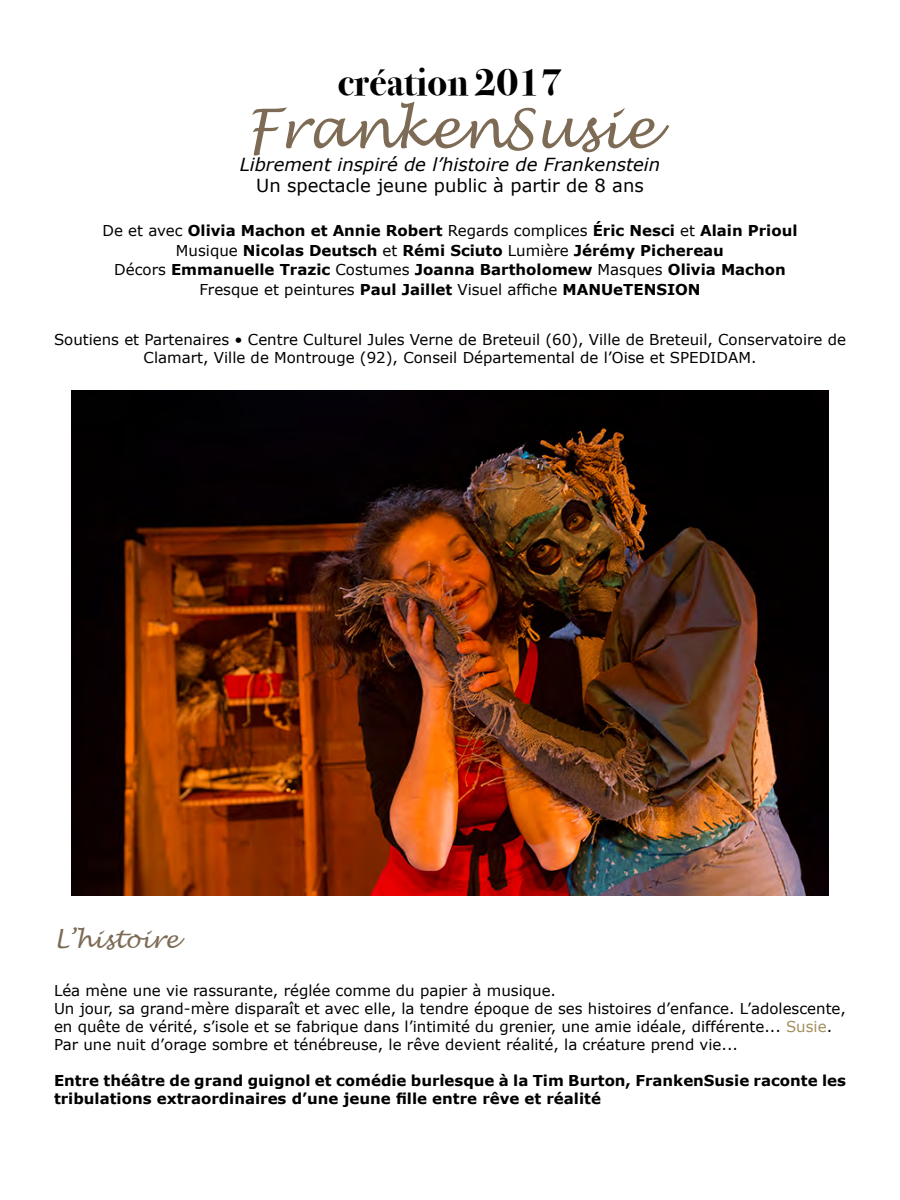
<style>
.page{position:relative;width:900px;height:1200px;background:#fff}
.page>*{position:absolute;margin:0;border:0;box-sizing:border-box;transform-origin:0 0}
.t1{font:italic 54px "Lucida Handwriting";color:#7d6b55}
.t2{font:700 39px "Bodoni Svty Two ITCTT";color:#000}
.t3{font:italic 24px "Lucida Handwriting";color:#7d6b55}
.t4{font:italic 18px "Verdana";color:#000}
.t5{font:18px "Verdana";color:#000}
.t6{font:15px/18px "Verdana";color:#000}
.t7{font:700 15px/19.5px "Verdana";color:#000}
.s1{font-weight:400}
.s2{color:#a4905d}
</style>
<div class="page">
<img style="left:71px;top:390px;width:758px;height:505px">
<h2 class="t2" style="left:338px;top:50px;width:226px">création 2017</h2>
<h1 class="t1" style="left:245px;top:96px;width:411px">FrankenSusie</h1>
<p class="t4" style="left:240px;top:152px;width:422px">Librement inspiré de l’histoire de Frankenstein</p>
<p class="t5" style="left:256px;top:173px;width:389px">Un spectacle jeune public à partir de 8 ans</p>
<p class="t7" style="left:102px;top:221px;width:697px;text-align:center"><span class="s1">De et avec</span> Olivia Machon et Annie Robert <span class="s1">Regards complices</span> Éric Nesci <span class="s1">et</span> Alain Prioul <span class="s1">Musique</span> Nicolas Deutsch <span class="s1">et</span> Rémi Sciuto <span class="s1">Lumière</span> Jérémy Pichereau<br><span class="s1">Décors</span> Emmanuelle Trazic <span class="s1">Costumes</span> Joanna Bartholomew <span class="s1">Masques</span> Olivia Machon <span class="s1">Fresque et peintures</span> Paul Jaillet <span class="s1">Visuel affiche</span> MANUeTENSION</p>
<p class="t6" style="left:54px;top:330px;width:794px;text-align:center">Soutiens et Partenaires • Centre Culturel Jules Verne de Breteuil (60), Ville de Breteuil, Conservatoire de<br>Clamart, Ville de Montrouge (92), Conseil Départemental de l’Oise et SPEDIDAM.</p>
<h3 class="t3" style="left:54px;top:925px;width:126px">L’histoire</h3>
<p class="t6" style="left:54px;top:981px;width:794px">Léa mène une vie rassurante, réglée comme du papier à musique.<br>Un jour, sa grand-mère disparaît et avec elle, la tendre époque de ses histoires d’enfance. L’adolescente, en quête de vérité, s’isole et se fabrique dans l’intimité du grenier, une amie idéale, différente... <span class="s2">Susie</span>.<br>Par une nuit d’orage sombre et ténébreuse, le rêve devient réalité, la créature prend vie...</p>
<p class="t7" style="left:54px;top:1071px;width:793px;line-height:18px">Entre théâtre de grand guignol et comédie burlesque à la Tim Burton, FrankenSusie raconte les tribulations extraordinaires d’une jeune fille entre rêve et réalité</p>
</div>
